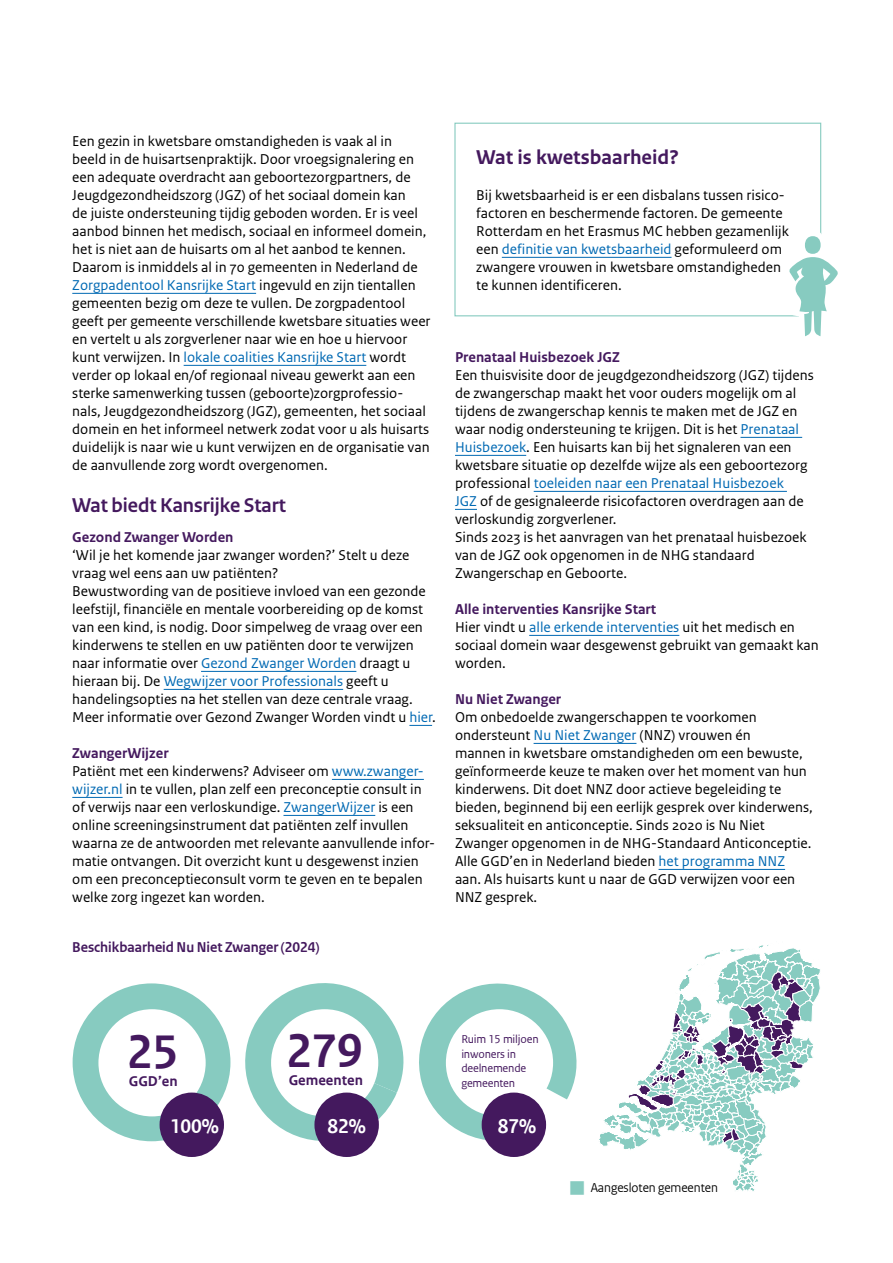
<style>
.page{position:relative;width:893px;height:1263px;background:#fff}
.page>*{position:absolute;margin:0;border:0;box-sizing:border-box;transform-origin:0 0}
.t1{font:700 49.5px "Rijksoverheid Sans Heading TT";color:#44195e}
.t2{font:700 21px "Rijksoverheid Sans Heading";color:#44195e}
.t3{font:700 21px "Rijksoverheid Sans Text";color:#44195e}
.t4{font:700 21px "Rijksoverheid Sans Heading TT";letter-spacing:-.01em;color:#fff}
.t5{font:15px/18px "Rijksoverheid Sans Text";color:#000}
.t6{font:700 15px "Rijksoverheid Sans Text";color:#44195e}
.t7{font:700 15px "Rijksoverheid Sans Heading TT";color:#44195e}
.t8{font:700 15px "Rijksoverheid Sans Text TT";color:#44195e}
.t9{font:13.5px "Rijksoverheid Sans Heading TT";color:#000}
.t10{font:12px/14.4px "Rijksoverheid Sans Text TT";letter-spacing:-.015em;color:#44195e}
.s1{color:#0069b3}
.s2{font-weight:700;color:#44195e}
</style>
<div class="page">
<hr style="left:72px;top:293px;width:184px;height:1px;background:#0069b3">
<hr style="left:184px;top:365px;width:182px;height:1px;background:#0069b3">
<hr style="left:201px;top:671px;width:155px;height:1px;background:#0069b3">
<hr style="left:164px;top:689px;width:179px;height:1px;background:#0069b3">
<svg style="left:409px;top:725px;width:23px;height:1px"></svg>
<hr style="left:332px;top:779px;width:92px;height:1px;background:#0069b3">
<hr style="left:72px;top:797px;width:51px;height:1px;background:#0069b3">
<hr style="left:283px;top:815px;width:92px;height:1px;background:#0069b3">
<div style="left:454px;top:123px;width:367px;height:193px;border:1px solid #87cbc0"></div>
<hr style="left:502px;top:257px;width:170px;height:1px;background:#0069b3">
<hr style="left:740px;top:437px;width:62px;height:1px;background:#0069b3">
<hr style="left:455px;top:455px;width:71px;height:1px;background:#0069b3">
<hr style="left:534px;top:491px;width:253px;height:1px;background:#0069b3">
<svg style="left:455px;top:509px;width:22px;height:1px"></svg>
<hr style="left:529px;top:635px;width:150px;height:1px;background:#0069b3">
<hr style="left:534px;top:743px;width:102px;height:1px;background:#0069b3">
<hr style="left:658px;top:869px;width:127px;height:1px;background:#0069b3">
<svg style="left:776px;top:122px;width:46px;height:370px"></svg>
<svg style="left:789px;top:236px;width:49px;height:100px"></svg>
<svg style="left:599px;top:945px;width:221px;height:246px"></svg>
<div style="left:73px;top:983px;width:157px;height:158px;background:#87cbc0;border-radius:50%"></div>
<div style="left:98px;top:1009px;width:108px;height:107px;background:#fff;border-radius:50%"></div>
<svg style="left:245px;top:983px;width:332px;height:167px"></svg>
<div style="left:446px;top:1009px;width:107px;height:107px;background:#fff;border-radius:50%"></div>
<div style="left:160px;top:1092px;width:64px;height:65px;background:#44195e;border-radius:50%"></div>
<div style="left:314px;top:1092px;width:65px;height:65px;background:#44195e;border-radius:50%"></div>
<div style="left:482px;top:1092px;width:64px;height:65px;background:#44195e;border-radius:50%"></div>
<p class="t5" style="left:72px;top:133px;width:360px">Een gezin in kwetsbare omstandigheden is vaak al in<br>beeld in de huisartsenpraktijk. Door vroegsignalering en een adequate overdracht aan geboortezorgpartners, de Jeugdgezondheidszorg (JGZ) of het sociaal domein kan<br>de juiste ondersteuning tijdig geboden worden. Er is veel aanbod binnen het medisch, sociaal en informeel domein, het is niet aan de huisarts om al het aanbod te kennen.<br>Daarom is inmiddels al in 70 gemeenten in Nederland de <span class="s1">Zorgpadentool Kansrijke Start</span> ingevuld en zijn tientallen gemeenten bezig om deze te vullen. De zorgpadentool geeft per gemeente verschillende kwetsbare situaties weer en vertelt u als zorgverlener naar wie en hoe u hiervoor kunt verwijzen. In <span class="s1">lokale coalities Kansrijke Start</span> wordt verder op lokaal en/of regionaal niveau gewerkt aan een sterke samenwerking tussen (geboorte)zorgprofessio&shy;nals, Jeugdgezondheidszorg (JGZ), gemeenten, het sociaal domein en het informeel netwerk zodat voor u als huisarts duidelijk is naar wie u kunt verwijzen en de organisatie van de aanvullende zorg wordt overgenomen.</p>
<h2 class="t2" style="left:72px;top:497px;width:215px">Wat biedt Kansrijke Start</h2>
<p class="t6" style="left:72px;top:531px;width:163px">Gezond Zwanger Worden</p>
<p class="t5" style="left:72px;top:547px;width:365px">‘Wil je het komende jaar zwanger worden?’ Stelt u deze vraag wel eens aan uw patiënten?<br>Bewustwording van de positieve invloed van een gezonde leefstijl, financiële en mentale voorbereiding op de komst van een kind, is nodig. Door simpelweg de vraag over een kinderwens te stellen en uw patiënten door te verwijzen naar informatie over <span class="s1">Gezond Zwanger Worden</span> draagt u hieraan bij. De <span class="s1">Wegwijzer voor Professionals</span> geeft u handelingsopties na het stellen van deze centrale vraag.<br>Meer informatie over Gezond Zwanger Worden vindt u <span class="s1">hier</span>.</p>
<p class="t5" style="left:72px;top:745px;width:364px"><span class="s2">ZwangerWijzer<br></span>Patiënt met een kinderwens? Adviseer om <span class="s1">www.zwanger&shy;wijzer.nl</span> in te vullen, plan zelf een preconceptie consult in of verwijs naar een verloskundige. <span class="s1">ZwangerWijzer</span> is een online screeningsinstrument dat patiënten zelf invullen waarna ze de antwoorden met relevante aanvullende infor&shy;matie ontvangen. Dit overzicht kunt u desgewenst inzien om een preconceptieconsult vorm te geven en te bepalen welke zorg ingezet kan worden.</p>
<p class="t7" style="left:72px;top:939px;width:249px">Beschikbaarheid Nu Niet Zwanger (2024)</p>
<h2 class="t3" style="left:476px;top:149px;width:204px">Wat is kwetsbaarheid?</h2>
<p class="t5" style="left:476px;top:187px;width:314px">Bij kwetsbaarheid is er een disbalans tussen risico&shy;factoren en beschermende factoren. De gemeente Rotterdam en het Erasmus MC hebben gezamenlijk een <span class="s1">definitie van kwetsbaarheid</span> geformuleerd om zwangere vrouwen in kwetsbare omstandigheden te kunnen identificeren.</p>
<p class="t6" style="left:455px;top:351px;width:166px">Prenataal Huisbezoek JGZ</p>
<p class="t5" style="left:455px;top:367px;width:360px">Een thuisvisite door de jeugdgezondheidszorg (JGZ) tijdens de zwangerschap maakt het voor ouders mogelijk om al tijdens de zwangerschap kennis te maken met de JGZ en waar nodig ondersteuning te krijgen. Dit is het <span class="s1">Prenataal Huisbezoek</span>. Een huisarts kan bij het signaleren van een kwetsbare situatie op dezelfde wijze als een geboortezorg professional <span class="s1">toeleiden naar een Prenataal Huisbezoek<br>JGZ</span> of de gesignaleerde risicofactoren overdragen aan de verloskundig zorgverlener.<br>Sinds 2023 is het aanvragen van het prenataal huisbezoek van de JGZ ook opgenomen in de NHG standaard Zwangerschap en Geboorte.</p>
<p class="t5" style="left:455px;top:601px;width:365px"><span class="s2">Alle interventies Kansrijke Start<br></span>Hier vindt u <span class="s1">alle erkende interventies</span> uit het medisch en sociaal domein waar desgewenst gebruikt van gemaakt kan worden.</p>
<p class="t6" style="left:455px;top:693px;width:108px">Nu Niet Zwanger</p>
<p class="t5" style="left:455px;top:709px;width:359px">Om onbedoelde zwangerschappen te voorkomen ondersteunt <span class="s1">Nu Niet Zwanger</span> (NNZ) vrouwen én<br>mannen in kwetsbare omstandigheden om een bewuste, geïnformeerde keuze te maken over het moment van hun kinderwens. Dit doet NNZ door actieve begeleiding te bieden, beginnend bij een eerlijk gesprek over kinderwens, seksualiteit en anticonceptie. Sinds 2020 is Nu Niet Zwanger opgenomen in de NHG-Standaard Anticonceptie.<br>Alle GGD’en in Nederland bieden <span class="s1">het programma NNZ </span>aan. Als huisarts kunt u naar de GGD verwijzen voor een NNZ gesprek.</p>
<h1 class="t1" style="left:127px;top:1024px;width:52px">25</h1>
<p class="t8" style="left:129px;top:1072px;width:50px">GGD’en</p>
<h1 class="t1" style="left:286px;top:1023px;width:78px">279</h1>
<p class="t8" style="left:289px;top:1071px;width:76px">Gemeenten</p>
<p class="t10" style="left:461px;top:1032px;width:79px">Ruim 15 miljoen inwoners in deelnemende gemeenten</p>
<h2 class="t4" style="left:170px;top:1114px;width:50px">100%</h2>
<h2 class="t4" style="left:328px;top:1114px;width:40px">82%</h2>
<h2 class="t4" style="left:498px;top:1114px;width:40px">87%</h2>
<p class="t9" style="left:591px;top:1182px;width:129px">Aangesloten gemeenten</p>
</div>
